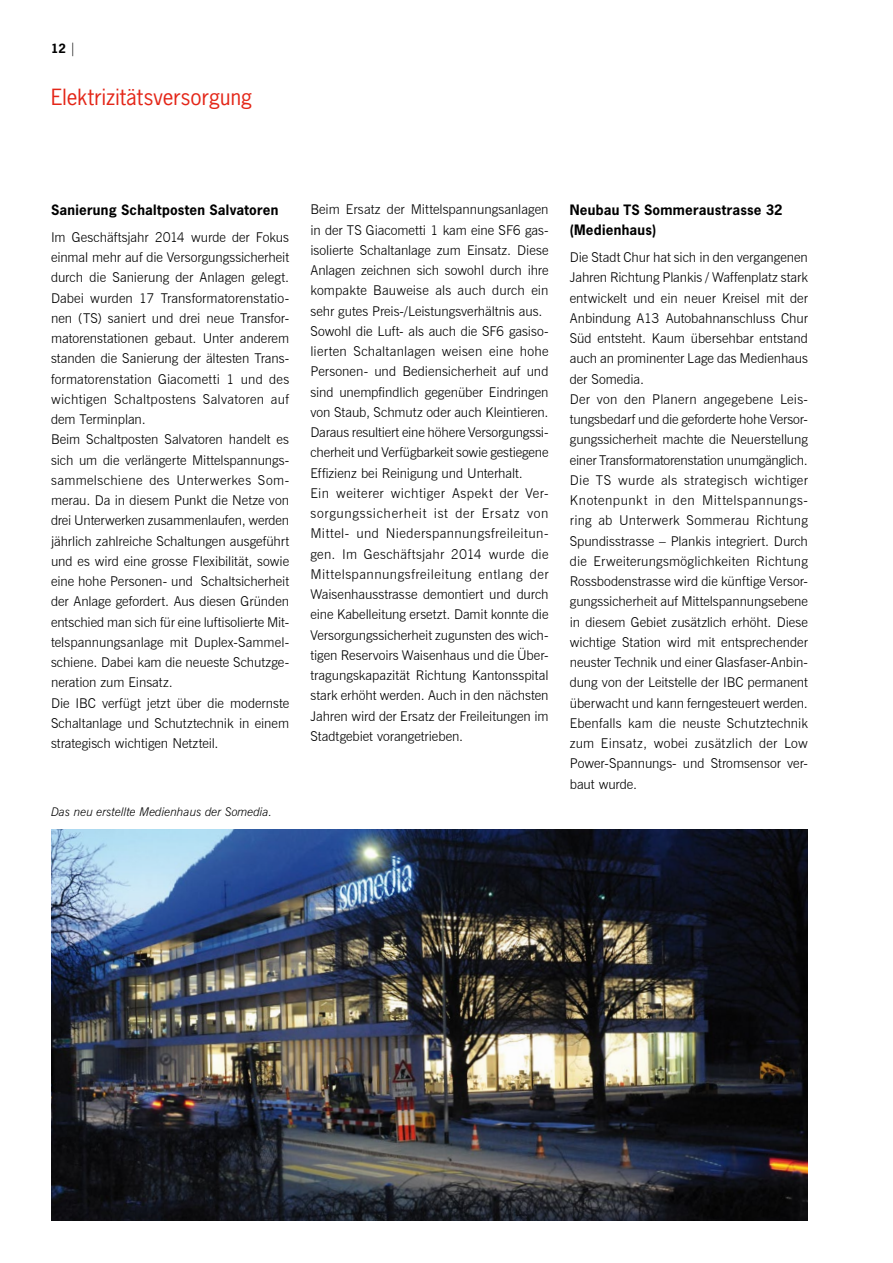
<style>
.page{position:relative;width:893px;height:1263px;background:#fff}
.page>*{position:absolute;margin:0;border:0;box-sizing:border-box;transform-origin:0 0}
.t1{font:21px "News Gothic";color:#e42618}
.t2{font:300 13.5px/20.2px "News Gothic BT";color:#000}
.t3{font:700 13.5px/20.2px "News Gothic";letter-spacing:.02em;color:#000}
.t4{font:italic 300 12px "News Gothic BT";color:#000}
.t5{font:700 12px "News Gothic";color:#000}
.s1{font-family:"News Gothic BT";font-weight:300;font-size:13.5px}
</style>
<div class="page">
<img style="left:51px;top:830px;width:757px;height:390px">
<p class="t5" style="left:51px;top:40px;width:27px">12 <span class="s1">|</span></p>
<h1 class="t1" style="left:51px;top:83px;width:203px">Elektrizitätsversorgung</h1>
<p class="t3" style="left:51px;top:200px;width:229px">Sanierung Schaltposten Salvatoren</p>
<p class="t2" style="left:51px;top:227px;width:240px">Im Geschäftsjahr 2014 wurde der Fokus einmal mehr auf die Versorgungssicherheit durch die Sanierung der Anlagen gelegt.<br>Dabei wurden 17 Transformatorenstatio&shy;nen (TS) saniert und drei neue Transfor&shy;matorenstationen gebaut. Unter anderem standen die Sanierung der ältesten Trans&shy;formatorenstation Giacometti 1 und des wichtigen Schaltpostens Salvatoren auf dem Terminplan.<br>Beim Schaltposten Salvatoren handelt es sich um die verlängerte Mittelspannungs&shy;sammelschiene des Unterwerkes Som&shy;merau. Da in diesem Punkt die Netze von drei Unterwerken zusammenlaufen, werden jährlich zahlreiche Schaltungen ausgeführt und es wird eine grosse Flexibilität, sowie eine hohe Personen- und Schaltsicherheit der Anlage gefordert. Aus diesen Gründen entschied man sich für eine luftisolierte Mit&shy;telspannungsanlage mit Duplex-Sammel&shy;schiene. Dabei kam die neueste Schutzge&shy;neration zum Einsatz.<br>Die IBC verfügt jetzt über die modernste Schaltanlage und Schutztechnik in einem strategisch wichtigen Netzteil.</p>
<p class="t4" style="left:51px;top:804px;width:223px">Das neu erstellte Medienhaus der Somedia.</p>
<p class="t2" style="left:310px;top:199px;width:240px">Beim Ersatz der Mittelspannungsanlagen in der TS Giacometti 1 kam eine SF6 gas&shy;isolierte Schaltanlage zum Einsatz. Diese Anlagen zeichnen sich sowohl durch ihre kompakte Bauweise als auch durch ein sehr gutes Preis-/Leistungsverhältnis aus.<br>Sowohl die Luft- als auch die SF6 gasiso&shy;lierten Schaltanlagen weisen eine hohe Personen- und Bediensicherheit auf und sind unempfindlich gegenüber Eindringen von Staub, Schmutz oder auch Kleintieren.<br>Daraus resultiert eine höhere Versorgungssi&shy;cherheit und Verfügbarkeit sowie gestiegene Effizienz bei Reinigung und Unterhalt.<br>Ein weiterer wichtiger Aspekt der Ver&shy;sorgungssicherheit ist der Ersatz von Mittel- und Niederspannungsfreileitun&shy;gen. Im Geschäftsjahr 2014 wurde die Mittelspannungsfreileitung entlang der Waisenhausstrasse demontiert und durch eine Kabelleitung ersetzt. Damit konnte die Versorgungssicherheit zugunsten des wich&shy;tigen Reservoirs Waisenhaus und die Über&shy;tragungskapazität Richtung Kantonsspital stark erhöht werden. Auch in den nächsten Jahren wird der Ersatz der Freileitungen im Stadtgebiet vorangetrieben.</p>
<p class="t3" style="left:570px;top:200px;width:214px">Neubau TS Sommeraustrasse 32 (Medienhaus)</p>
<p class="t2" style="left:570px;top:247px;width:240px">Die Stadt Chur hat sich in den vergangenen Jahren Richtung Plankis / Waffenplatz stark entwickelt und ein neuer Kreisel mit der Anbindung A13 Autobahnanschluss Chur Süd entsteht. Kaum übersehbar entstand auch an prominenter Lage das Medienhaus der Somedia.<br>Der von den Planern angegebene Leis&shy;tungsbedarf und die geforderte hohe Versor&shy;gungssicherheit machte die Neuerstellung einer Transformatorenstation unumgänglich.<br>Die TS wurde als strategisch wichtiger Knotenpunkt in den Mittelspannungs&shy;ring ab Unterwerk Sommerau Richtung Spundisstrasse – Plankis integriert. Durch die Erweiterungsmöglichkeiten Richtung Rossbodenstrasse wird die künftige Versor&shy;gungssicherheit auf Mittelspannungsebene in diesem Gebiet zusätzlich erhöht. Diese wichtige Station wird mit entsprechender neuster Technik und einer Glasfaser-Anbin&shy;dung von der Leitstelle der IBC permanent überwacht und kann ferngesteuert werden.<br>Ebenfalls kam die neuste Schutztechnik zum Einsatz, wobei zusätzlich der Low Power-Spannungs- und Stromsensor ver&shy;baut wurde.</p>
</div>
